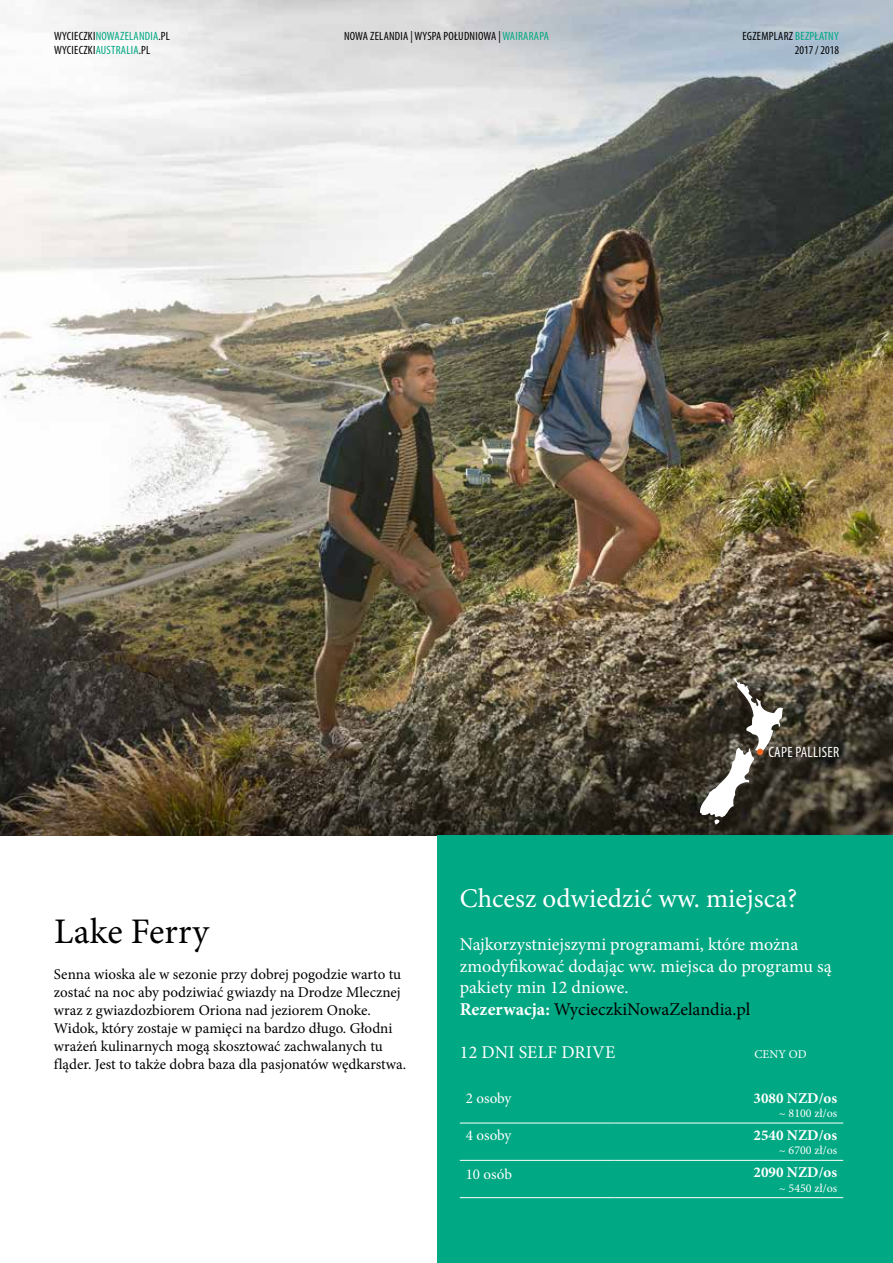
<style>
.page{position:relative;width:893px;height:1263px;background:#fff}
.page>*{position:absolute;margin:0;border:0;box-sizing:border-box;transform-origin:0 0}
.t1{font:36px "Minion Pro";color:#000}
.t2{font:27px "Minion Pro";color:#fff}
.t3{font:18px/21.6px "Minion Pro";color:#fff}
.t4{font:15px/18px "Minion Pro";color:#000}
.t5{font:700 15px "Minion Pro";color:#fff}
.t6{font:15px "Minion Pro";color:#fff}
.t7{font:condensed 15px "Myriad Pro";letter-spacing:.02em;color:#fff}
.t8{font:condensed 12px/14.4px "Myriad Pro";letter-spacing:.02em;color:#000;text-align:right}
.t9{font:12px "Minion Pro";color:#fff}
.s1{color:#00a883}
.s2{font-weight:700}
.s3{color:#000101}
</style>
<div class="page">
<img style="left:0;top:0;width:893px;height:835px">
<div style="left:437px;top:835px;width:456px;height:428px;background:#00a883"></div>
<hr style="left:460px;top:1123px;width:155px;height:1px;background:#fff">
<hr style="left:615px;top:1123px;width:228px;height:1px;background:#fff">
<hr style="left:460px;top:1160px;width:155px;height:1px;background:#fff">
<hr style="left:615px;top:1160px;width:228px;height:1px;background:#fff">
<hr style="left:460px;top:1197px;width:155px;height:1px;background:#fff">
<hr style="left:615px;top:1197px;width:228px;height:1px;background:#fff">
<svg style="left:700px;top:678px;width:83px;height:146px"></svg>
<p class="t8" style="left:54px;top:28px;width:117px;text-align:left">WYCIECZKI<span class="s1">NOWAZELANDIA</span>.PL<br>WYCIECZKI<span class="s1">AUSTRALIA</span>.PL</p>
<p class="t8" style="left:344px;top:28px;width:206px">NOWA ZELANDIA | WYSPA POŁUDNIOWA | <span class="s1">WAIRARAPA</span></p>
<p class="t8" style="left:742px;top:28px;width:98px">EGZEMPLARZ <span class="s1">BEZPŁATNY<br></span>2017 / 2018</p>
<p class="t7" style="left:768px;top:743px;width:72px">CAPE PALLISER</p>
<h1 class="t1" style="left:54px;top:907px;width:157px">Lake Ferry</h1>
<p class="t4" style="left:54px;top:965px;width:354px">Senna wioska ale w sezonie przy dobrej pogodzie warto tu zostać na noc aby podziwiać gwiazdy na Drodze Mlecznej wraz z gwiazdozbiorem Oriona nad jeziorem Onoke.<br>Widok, który zostaje w pamięci na bardzo długo. Głodni wrażeń kulinarnych mogą skosztować zachwalanych tu fląder. Jest to także dobra baza dla pasjonatów wędkarstwa.</p>
<h2 class="t2" style="left:460px;top:880px;width:339px">Chcesz odwiedzić ww. miejsca?</h2>
<p class="t3" style="left:460px;top:934px;width:373px">Najkorzystniejszymi programami, które można zmodyfikować dodając ww. miejsca do programu są pakiety min 12 dniowe.<br><span class="s2">Rezerwacja:</span> <span class="s3">WycieczkiNowaZelandia.pl</span></p>
<p class="t3" style="left:460px;top:1042px;width:156px">12 dni SELF DRIVE</p>
<p class="t9" style="left:754px;top:1046px;width:54px">Ceny od</p>
<p class="t6" style="left:466px;top:1088px;width:48px">2 osoby</p>
<p class="t5" style="left:754px;top:1087px;width:85px">3080 NZD/os</p>
<p class="t9" style="left:779px;top:1105px;width:60px">~ 8100 zł/os</p>
<p class="t6" style="left:466px;top:1125px;width:48px">4 osoby</p>
<p class="t5" style="left:754px;top:1124px;width:85px">2540 NZD/os</p>
<p class="t9" style="left:779px;top:1142px;width:60px">~ 6700 zł/os</p>
<p class="t6" style="left:466px;top:1164px;width:48px">10 osób</p>
<p class="t5" style="left:754px;top:1162px;width:85px">2090 NZD/os</p>
<p class="t9" style="left:779px;top:1180px;width:60px">~ 5450 zł/os</p>
</div>
